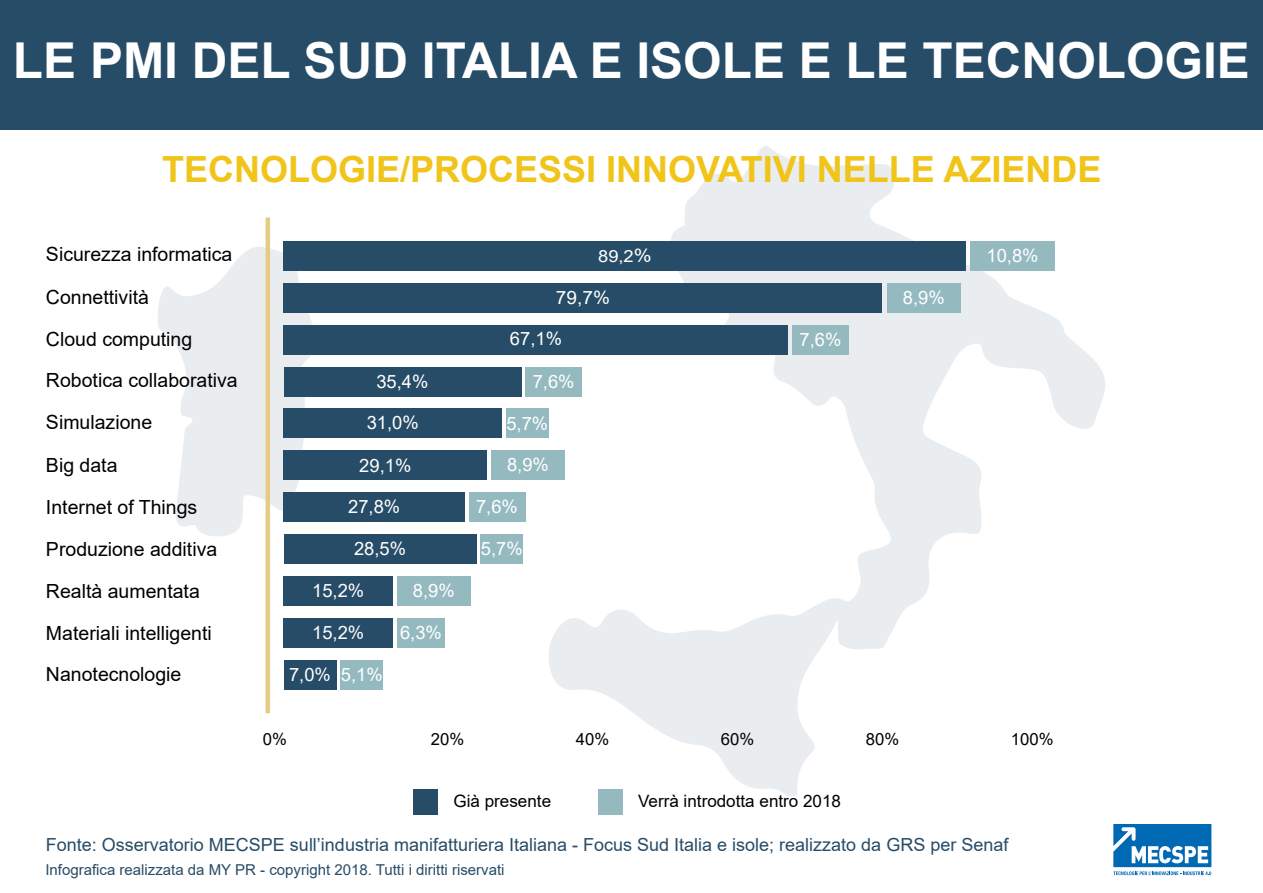
<style>
.page{position:relative;width:1263px;height:893px;background:#fff}
.page>*{position:absolute;margin:0;border:0;box-sizing:border-box;transform-origin:0 0}
.t1{font:700 49.5px "Arial";color:#fff}
.t2{font:700 36px "Arial";color:#f0c419}
.t3{font:19.5px/42px "Arial";color:#000}
.t4{font:18.45px "Arial";color:#fff}
.t5{font:18.45px "Arial";color:#fff;scale:1.04 1}
.t6{font:18px "Arial";color:#274c67}
.t7{font:17.1px "Arial";color:#000}
.t8{font:16.65px "Arial";color:#000}
.t9{font:16.65px "Arial";color:#fff;scale:1.1 1}
.t10{font:15px "Arial";color:#274c67}
.s1{font-size:18.45px}
</style>
<div class="page">
<svg style="left:546px;top:145px;width:559px;height:651px"></svg>
<svg style="left:158px;top:245px;width:160px;height:291px;fill:#e9edf0"></svg>
<div style="left:0;top:0;width:1263px;height:129px;background:#274c67"></div>
<svg style="left:1113px;top:824px;width:98px;height:51px"></svg>
<div style="left:284px;top:660px;width:52px;height:30px;background:#274c67"></div>
<div style="left:284px;top:325px;width:504px;height:29px;background:#274c67"></div>
<div style="left:284px;top:534px;width:192px;height:30px;background:#274c67"></div>
<div style="left:413px;top:789px;width:25px;height:26px;background:#274c67"></div>
<div style="left:598px;top:789px;width:24px;height:26px;background:#94bac0"></div>
<div style="left:265px;top:217px;width:5px;height:496px;background:#e6cb83"></div>
<div style="left:284px;top:241px;width:682px;height:30px;background:#274c67"></div>
<div style="left:284px;top:283px;width:598px;height:30px;background:#274c67"></div>
<div style="left:887px;top:283px;width:74px;height:30px;background:#94bac0"></div>
<div style="left:792px;top:325px;width:57px;height:29px;background:#94bac0"></div>
<div style="left:284px;top:409px;width:218px;height:29px;background:#274c67"></div>
<div style="left:284px;top:367px;width:237px;height:29px;background:#274c67"></div>
<div style="left:284px;top:450px;width:203px;height:30px;background:#274c67"></div>
<div style="left:284px;top:576px;width:109px;height:30px;background:#274c67"></div>
<div style="left:284px;top:618px;width:109px;height:30px;background:#274c67"></div>
<div style="left:284px;top:492px;width:181px;height:30px;background:#274c67"></div>
<div style="left:526px;top:367px;width:56px;height:29px;background:#94bac0"></div>
<div style="left:506px;top:409px;width:43px;height:29px;background:#94bac0"></div>
<div style="left:970px;top:241px;width:85px;height:30px;background:#94bac0"></div>
<div style="left:491px;top:450px;width:74px;height:30px;background:#94bac0"></div>
<div style="left:469px;top:492px;width:56px;height:30px;background:#94bac0"></div>
<div style="left:481px;top:534px;width:42px;height:30px;background:#94bac0"></div>
<div style="left:397px;top:576px;width:74px;height:30px;background:#94bac0"></div>
<div style="left:397px;top:618px;width:48px;height:30px;background:#94bac0"></div>
<div style="left:340px;top:660px;width:43px;height:30px;background:#94bac0"></div>
<h1 class="t1" style="left:13px;top:25px;width:1238px">LE PMI DEL SUD ITALIA E ISOLE E LE TECNOLOGIE</h1>
<h2 class="t2" style="left:162px;top:144px;width:941px">TECNOLOGIE/PROCESSI INNOVATIVI NELLE AZIENDE</h2>
<p class="t3" style="left:46px;top:233px;width:188px">Sicurezza informatica</p>
<p class="t9" style="left:598px;top:244px;width:50px">89,2<span class="s1">%</span></p>
<p class="t3" style="left:46px;top:276px;width:104px">Connettività</p>
<p class="t5" style="left:556px;top:285px;width:53px">79,7%</p>
<p class="t4" style="left:903px;top:285px;width:43px">8,9%</p>
<p class="t3" style="left:46px;top:318px;width:148px">Cloud computing</p>
<p class="t4" style="left:799px;top:327px;width:43px">7,6%</p>
<p class="t4" style="left:510px;top:326px;width:54px">67,1%</p>
<p class="t3" style="left:46px;top:359px;width:193px">Robotica collaborativa</p>
<p class="t4" style="left:376px;top:369px;width:54px">35,4%</p>
<p class="t3" style="left:46px;top:401px;width:108px">Simulazione</p>
<p class="t4" style="left:367px;top:410px;width:54px">31,0%</p>
<p class="t3" style="left:46px;top:444px;width:73px">Big data</p>
<p class="t4" style="left:359px;top:452px;width:54px">29,1%</p>
<p class="t3" style="left:46px;top:486px;width:173px">Internet of Things<br>Produzione additiva<br>Realtà aumentata</p>
<p class="t4" style="left:348px;top:494px;width:54px">27,8%</p>
<p class="t4" style="left:354px;top:536px;width:54px">28,5%</p>
<p class="t4" style="left:312px;top:578px;width:54px">15,2%</p>
<p class="t4" style="left:413px;top:578px;width:43px">8,9%</p>
<p class="t4" style="left:400px;top:620px;width:43px">6,3%</p>
<p class="t3" style="left:46px;top:612px;width:167px">Materiali intelligenti</p>
<p class="t4" style="left:312px;top:620px;width:54px">15,2%</p>
<p class="t3" style="left:46px;top:653px;width:137px">Nanotecnologie</p>
<p class="t4" style="left:289px;top:662px;width:43px">7,0%</p>
<p class="t4" style="left:341px;top:662px;width:43px">5,1%</p>
<p class="t4" style="left:533px;top:368px;width:43px">7,6%</p>
<p class="t4" style="left:506px;top:410px;width:43px">5,7%</p>
<p class="t4" style="left:507px;top:452px;width:43px">8,9%</p>
<p class="t4" style="left:476px;top:494px;width:43px">7,6%</p>
<p class="t4" style="left:481px;top:536px;width:43px">5,7%</p>
<p class="t4" style="left:986px;top:243px;width:54px">10,8%</p>
<p class="t8" style="left:263px;top:727px;width:26px">0%</p>
<p class="t8" style="left:431px;top:727px;width:35px">20%</p>
<p class="t8" style="left:576px;top:727px;width:35px">40%</p>
<p class="t8" style="left:721px;top:727px;width:35px">60%</p>
<p class="t8" style="left:866px;top:727px;width:35px">80%</p>
<p class="t8" style="left:1011px;top:727px;width:44px">100%</p>
<p class="t7" style="left:453px;top:789px;width:99px">Già presente</p>
<p class="t7" style="left:638px;top:789px;width:204px">Verrà introdotta entro 2018</p>
<p class="t6" style="left:46px;top:832px;width:964px">Fonte: Osservatorio MECSPE sull’industria manifatturiera Italiana - Focus Sud Italia e isole; realizzato da GRS per Senaf</p>
<p class="t10" style="left:45px;top:859px;width:461px">Infografica realizzata da MY PR - copyright 2018. Tutti i diritti riservati</p>
</div>
